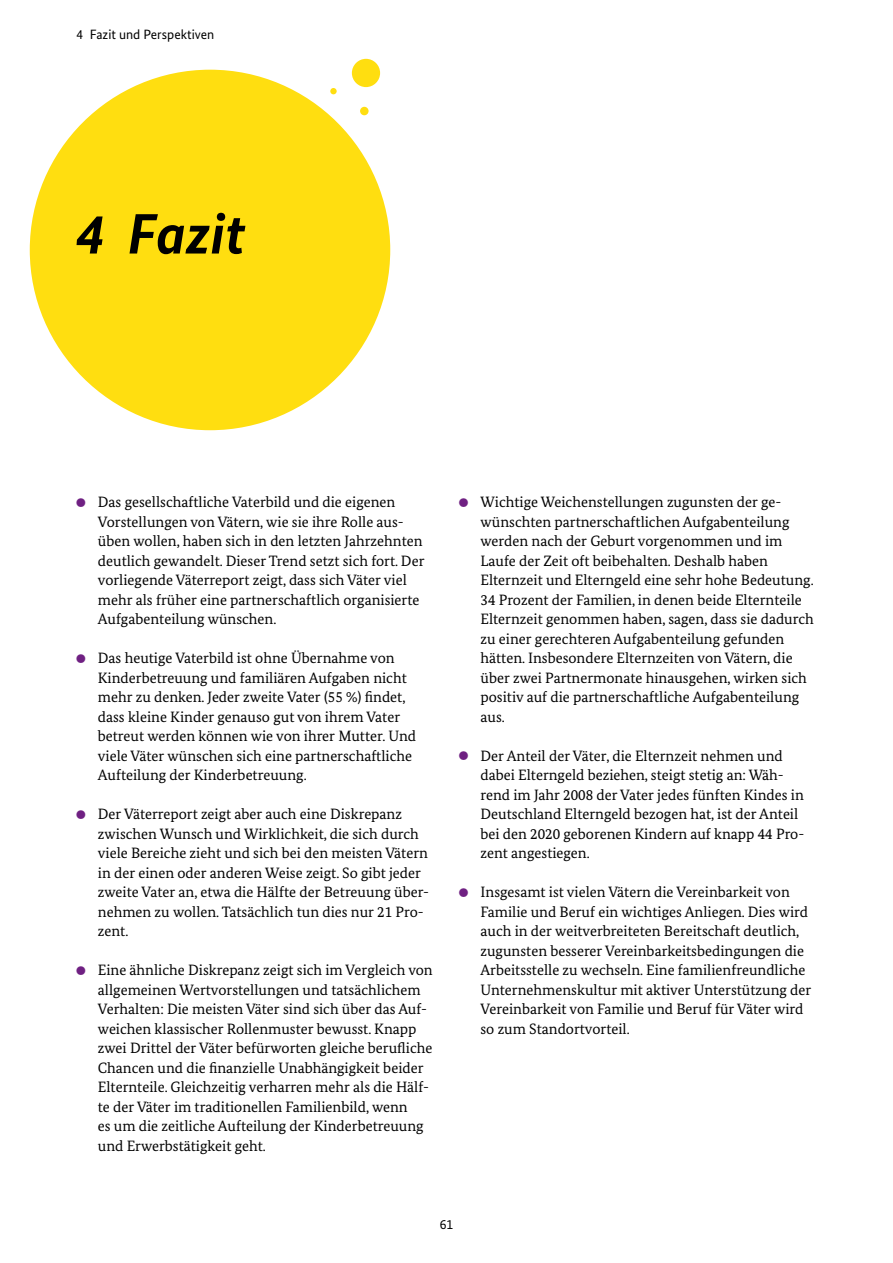
<style>
.page{position:relative;width:893px;height:1263px;background:#fff}
.page>*{position:absolute;margin:0;border:0;box-sizing:border-box;transform-origin:0 0}
.H1_BundesSans_Italic_38pt_mNrff{font:italic 700 57px "Bundes Sans";color:#000}
.t1{font:15px/19.5px "Bundes Serif";color:#000}
.t2{font:13.5px "Bundes Sans";color:#000}
.s1{color:#6f2082}
</style>
<div class="page">
<div style="left:30px;top:70px;width:360px;height:360px;background:#ffde10;border-radius:50%"></div>
<div style="left:360px;top:107px;width:9px;height:8px;background:#ffde10;border-radius:50%"></div>
<div style="left:330px;top:88px;width:7px;height:6px;background:#ffde10;border-radius:50%"></div>
<div style="left:352px;top:59px;width:28px;height:28px;background:#ffde10;border-radius:50%"></div>
<p class="t2" style="left:76px;top:26px;width:139px">4 Fazit und Perspektiven</p>
<h1 class="H1_BundesSans_Italic_38pt_mNrff" style="left:77px;top:199px;width:170px">4 Fazit</h1>
<p class="t1" style="left:98px;top:492px;width:328px;text-indent:-21px"><span class="s1">●</span> Das gesellschaftliche Vaterbild und die eigenen Vorstellungen von Vätern, wie sie ihre Rolle aus&shy;üben wollen, haben sich in den letzten Jahrzehnten deutlich gewandelt. Dieser Trend setzt sich fort. Der vorliegende Väterreport zeigt, dass sich Väter viel mehr als früher eine partnerschaftlich organisierte Aufgabenteilung wünschen.</p>
<p class="t1" style="left:98px;top:648px;width:320px;text-indent:-21px"><span class="s1">●</span> Das heutige Vaterbild ist ohne Übernahme von Kinderbetreuung und familiären Aufgaben nicht mehr zu denken. Jeder zweite Vater (55 %) findet, dass kleine Kinder genauso gut von ihrem Vater betreut werden können wie von ihrer Mutter. Und viele Väter wünschen sich eine partnerschaftliche Aufteilung der Kinderbetreuung.</p>
<p class="t1" style="left:98px;top:804px;width:332px;text-indent:-21px"><span class="s1">●</span> Der Väterreport zeigt aber auch eine Diskrepanz zwischen Wunsch und Wirklichkeit, die sich durch viele Bereiche zieht und sich bei den meisten Vätern in der einen oder anderen Weise zeigt. So gibt jeder zweite Vater an, etwa die Hälfte der Betreuung über&shy;nehmen zu wollen. Tatsächlich tun dies nur 21 Pro&shy;zent.</p>
<p class="t1" style="left:98px;top:960px;width:336px;text-indent:-21px"><span class="s1">●</span> Eine ähnliche Diskrepanz zeigt sich im Vergleich von allgemeinen Wertvorstellungen und tatsächlichem Verhalten: Die meisten Väter sind sich über das Auf&shy;weichen klassischer Rollenmuster bewusst. Knapp zwei Drittel der Väter befürworten gleiche berufliche Chancen und die finanzielle Unabhängigkeit beider Elternteile. Gleichzeitig verharren mehr als die Hälf&shy;te der Väter im traditionellen Familienbild, wenn<br>es um die zeitliche Aufteilung der Kinderbetreuung und Erwerbstätigkeit geht.</p>
<p class="t1" style="left:480px;top:492px;width:335px;text-indent:-21px"><span class="s1">●</span> Wichtige Weichenstellungen zugunsten der ge&shy;wünschten partnerschaftlichen Aufgabenteilung werden nach der Geburt vorgenommen und im Laufe der Zeit oft beibehalten. Deshalb haben Elternzeit und Elterngeld eine sehr hohe Bedeutung.<br>34 Prozent der Familien, in denen beide Elternteile Elternzeit genommen haben, sagen, dass sie dadurch zu einer gerechteren Aufgabenteilung gefunden hätten. Insbesondere Elternzeiten von Vätern, die über zwei Partnermonate hinausgehen, wirken sich positiv auf die partnerschaftliche Aufgabenteilung aus.</p>
<p class="t1" style="left:480px;top:745px;width:325px;text-indent:-21px"><span class="s1">●</span> Der Anteil der Väter, die Elternzeit nehmen und dabei Elterngeld beziehen, steigt stetig an: Wäh&shy;rend im Jahr 2008 der Vater jedes fünften Kindes in Deutschland Elterngeld bezogen hat, ist der Anteil bei den 2020 geborenen Kindern auf knapp 44 Pro&shy;zent angestiegen.</p>
<p class="t1" style="left:480px;top:882px;width:332px;text-indent:-21px"><span class="s1">●</span> Insgesamt ist vielen Vätern die Vereinbarkeit von Familie und Beruf ein wichtiges Anliegen. Dies wird auch in der weitverbreiteten Bereitschaft deutlich, zugunsten besserer Vereinbarkeitsbedingungen die Arbeitsstelle zu wechseln. Eine familienfreundliche Unternehmenskultur mit aktiver Unterstützung der Vereinbarkeit von Familie und Beruf für Väter wird so zum Standortvorteil.</p>
<p class="t2" style="left:440px;top:1216px;width:15px">61</p>
</div>
